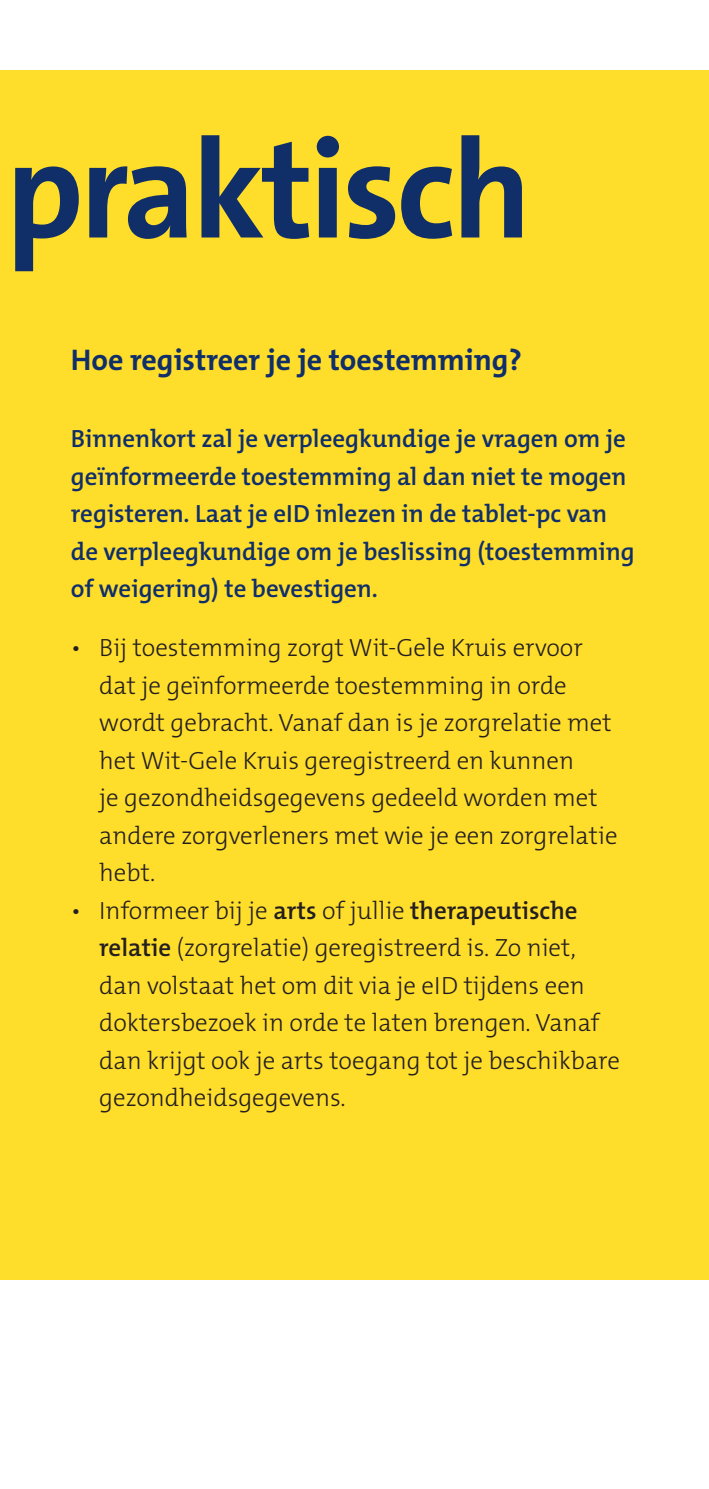
<style>
.page{position:relative;width:709px;height:1489px;background:#fff}
.page>*{position:absolute;margin:0;border:0;box-sizing:border-box;transform-origin:0 0}
.Hoofdtitel-__Geel{font:700 140px "The Sans C4 s";letter-spacing:-.03em;color:#102f69}
.t1{font:700 30px "The Mix Os F";color:#102f69}
.t2{font:300 25px/37.5px "The Mix Os F";color:#231f20}
.t3{font:600 25px/37.5px "The Mix Os F";color:#102f69}
.s1{font-weight:600}
</style>
<div class="page">
<div style="left:0;top:70px;width:709px;height:1208px;background:#ffdd2b"></div>
<p class="Hoofdtitel-__Geel" style="left:6px;top:100px;width:527px">praktisch</p>
<p class="t1" style="left:71px;top:340px;width:453px">Hoe registreer je je toestemming?</p>
<p class="t3" style="left:71px;top:420px;width:565px">Binnenkort zal je verpleegkundige je vragen om je geïnformeerde toestemming al dan niet te mogen registeren. Laat je eID inlezen in de tablet-pc van de verpleegkundige om je beslissing (toestemming of weigering) te bevestigen.</p>
<p class="t2" style="left:99px;top:629px;width:520px;text-indent:-28px">• Bij toestemming zorgt Wit-Gele Kruis ervoor dat je geïnformeerde toestemming in orde wordt gebracht. Vanaf dan is je zorgrelatie met het Wit-Gele Kruis geregistreerd en kunnen<br>je gezondheidsgegevens gedeeld worden met andere zorgverleners met wie je een zorgrelatie hebt.</p>
<p class="t2" style="left:99px;top:891px;width:522px;text-indent:-28px">• Informeer bij je <span class="s1">arts</span> of jullie <span class="s1">therapeutische relatie</span> (zorgrelatie) geregistreerd is. Zo niet, dan volstaat het om dit via je eID tijdens een doktersbezoek in orde te laten brengen. Vanaf dan krijgt ook je arts toegang tot je beschikbare gezondheidsgegevens.</p>
</div>
